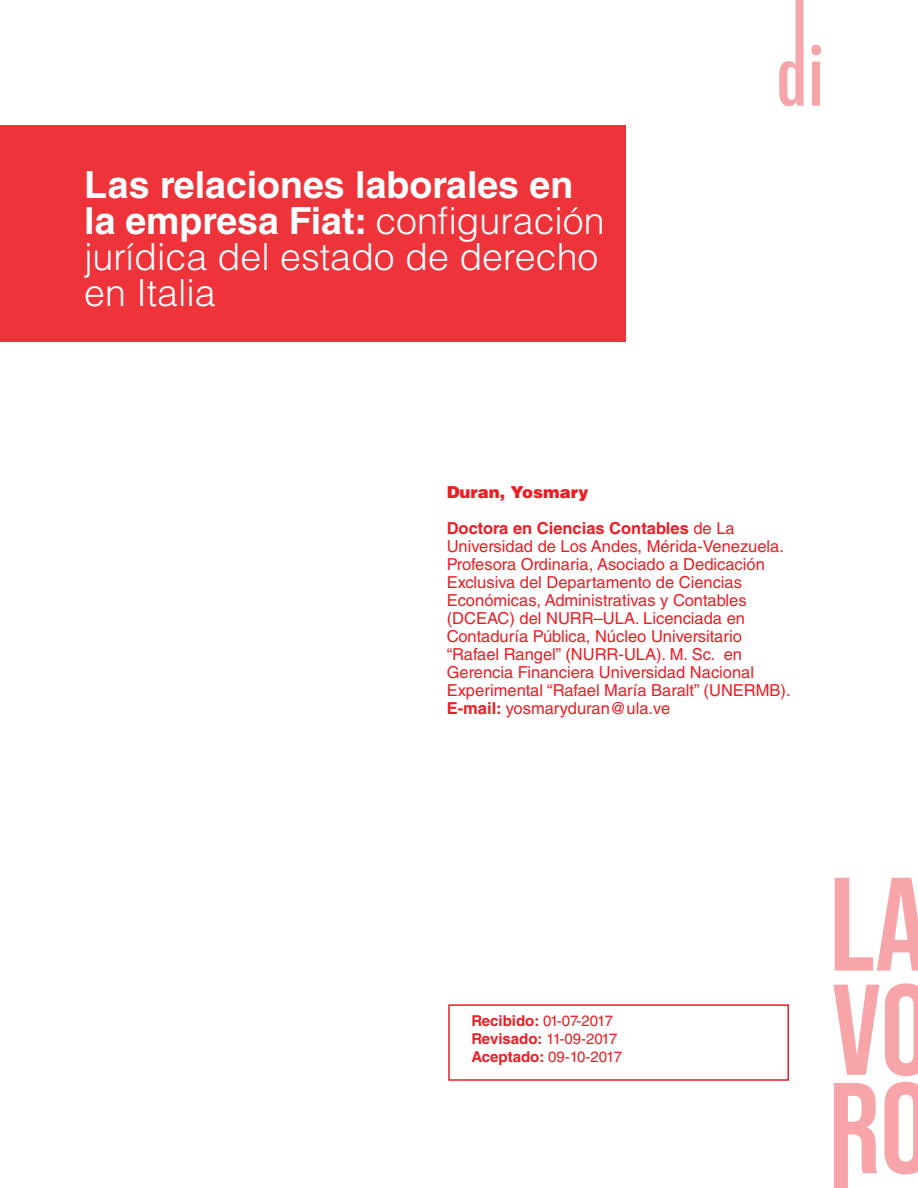
<style>
.page{position:relative;width:918px;height:1188px;background:#fff}
.page>*{position:absolute;margin:0;border:0;box-sizing:border-box;transform-origin:0 0}
.t1{font:300 37.5px/36px "Helvetica LT Std";color:#fff}
.t2{font:16.5px/18px "Helvetica LT Std";color:#ed1d24}
.t3{font:700 16.5px/36px "Helvetica LT Std";color:#ed1d24}
.t4{font:15px/18px "Helvetica LT Std";letter-spacing:-.04em;color:#ed1d24}
.s1{font-weight:700}
.s2{font-weight:900}
.s3{font-weight:400}
</style>
<div class="page">
<div style="left:0;top:125px;width:626px;height:217px;background:#ee343a"></div>
<svg style="left:779px;top:0;width:25px;height:106px"></svg>
<svg style="left:811px;top:45px;width:10px;height:61px"></svg>
<svg style="left:835px;top:878px;width:83px;height:93px"></svg>
<svg style="left:833px;top:985px;width:46px;height:90px"></svg>
<svg style="left:885px;top:983px;width:33px;height:93px"></svg>
<svg style="left:834px;top:1083px;width:43px;height:105px"></svg>
<svg style="left:884px;top:1082px;width:34px;height:92px"></svg>
<div style="left:448px;top:1004px;width:341px;height:77px;border:2px solid #ed1d24"></div>
<h1 class="t1" style="left:84px;top:166px;width:522px"><span class="s1">Las relaciones laborales en la empresa Fiat:</span> configuración jurídica del estado de derecho en Italia</h1>
<p class="t3" style="left:447px;top:474px;width:290px"><span class="s2">Duran, Yosmary<br></span>Doctora en Ciencias Contables <span class="s3">de La</span></p>
<p class="t2" style="left:447px;top:537px;width:345px">Universidad de Los Andes, Mérida-Venezuela.<br>Profesora Ordinaria, Asociado a Dedicación Exclusiva del Departamento de Ciencias Económicas, Administrativas y Contables (DCEAC) del NURR–ULA. Licenciada en Contaduría Pública, Núcleo Universitario “Rafael Rangel” (NURR-ULA). M. Sc. en Gerencia Financiera Universidad Nacional Experimental “Rafael María Baralt” (UNERMB).<br><span class="s1">E-mail:</span> yosmaryduran@ula.ve</p>
<p class="t4" style="left:471px;top:1012px;width:152px"><span class="s1">Recibido:</span> 01-07-2017<br><span class="s1">Revisado:</span> 11-09-2017<br><span class="s1">Aceptado:</span> 09-10-2017</p>
</div>
